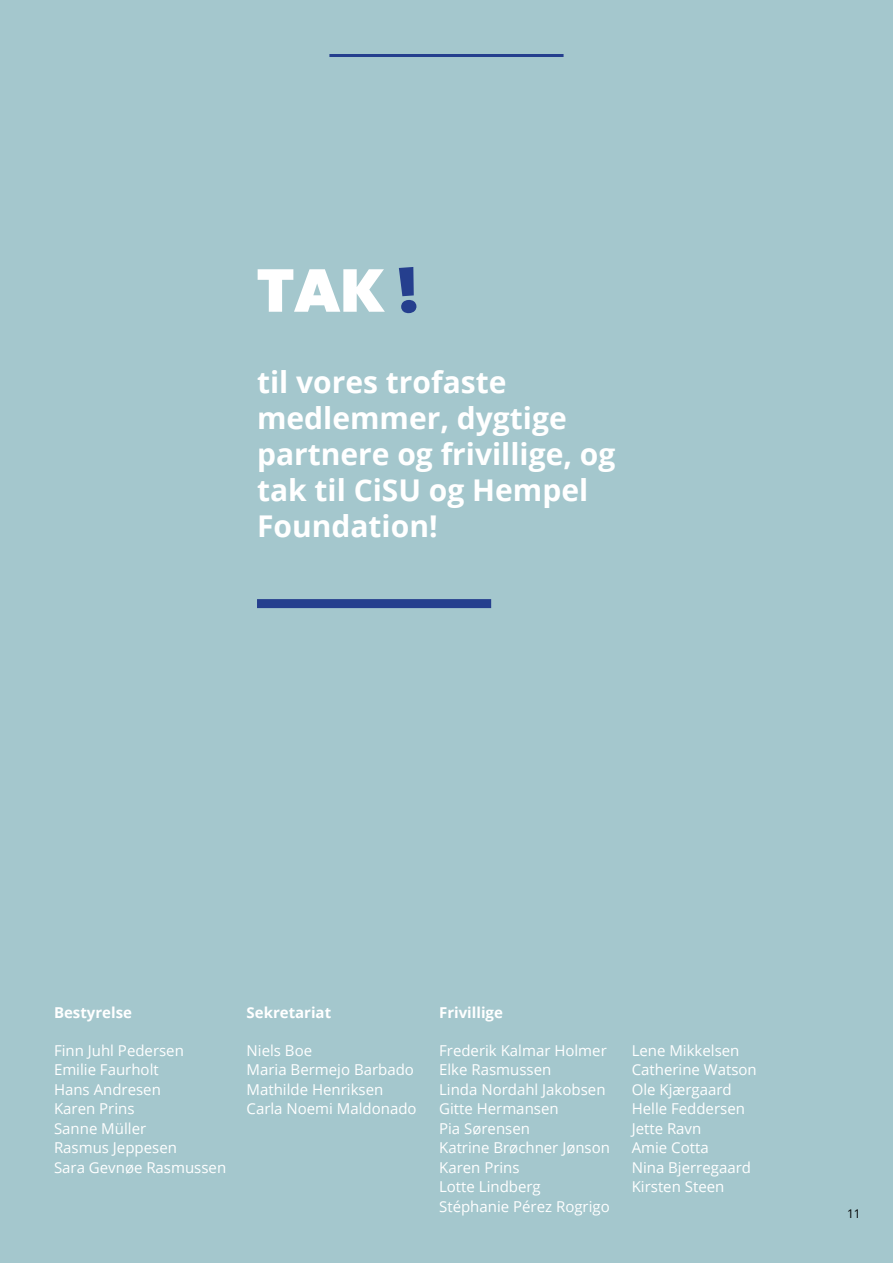
<style>
.page{position:relative;width:893px;height:1263px;background:#a4c7cd}
.page>*{position:absolute;margin:0;border:0;box-sizing:border-box;transform-origin:0 0}
.t1{font:900 60px "Poppins";color:#fff}
.t2{font:700 30px/36px "Open Sans";color:#fff}
.t3{font:15px/19.5px "Open Sans";color:#fff}
.t4{font:700 15px "Open Sans";color:#fff}
.t5{font:12px "Open Sans";color:#000}
</style>
<div class="page">
<hr style="left:329px;top:54px;width:235px;height:3px;background:#253f8e">
<div style="left:257px;top:599px;width:234px;height:9px;background:#253f8e"></div>
<p class="t1" style="left:257px;top:256px;width:130px">TAK</p>
<p class="t2" style="left:257px;top:363px;width:360px">til vores trofaste medlemmer, dygtige partnere og frivillige, og tak til CiSU og Hempel<br>Foundation!</p>
<p class="t4" style="left:54px;top:1002px;width:80px">Bestyrelse</p>
<p class="t3" style="left:54px;top:1040px;width:174px">Finn Juhl Pedersen<br>Emilie Faurholt<br>Hans Andresen<br>Karen Prins<br>Sanne Müller<br>Rasmus Jeppesen<br>Sara Gevnøe Rasmussen</p>
<p class="t4" style="left:247px;top:1002px;width:86px">Sekretariat</p>
<p class="t3" style="left:247px;top:1040px;width:172px">Niels Boe<br>Maria Bermejo Barbado<br>Mathilde Henriksen<br>Carla Noemi Maldonado</p>
<p class="t4" style="left:439px;top:1002px;width:65px">Frivillige</p>
<p class="t3" style="left:439px;top:1040px;width:172px">Frederik Kalmar Holmer<br>Elke Rasmussen<br>Linda Nordahl Jakobsen<br>Gitte Hermansen<br>Pia Sørensen<br>Katrine Brøchner Jønson<br>Karen Prins<br>Lotte Lindberg<br>Stéphanie Pérez Rogrigo</p>
<p class="t3" style="left:632px;top:1040px;width:127px">Lene Mikkelsen<br>Catherine Watson<br>Ole Kjærgaard<br>Helle Feddersen</p>
<p class="t3" style="left:632px;top:1118px;width:121px">Jette Ravn<br>Amie Cotta<br>Nina Bjerregaard<br>Kirsten Steen</p>
<p class="t5" style="left:847px;top:1205px;width:15px">11</p>
</div>
